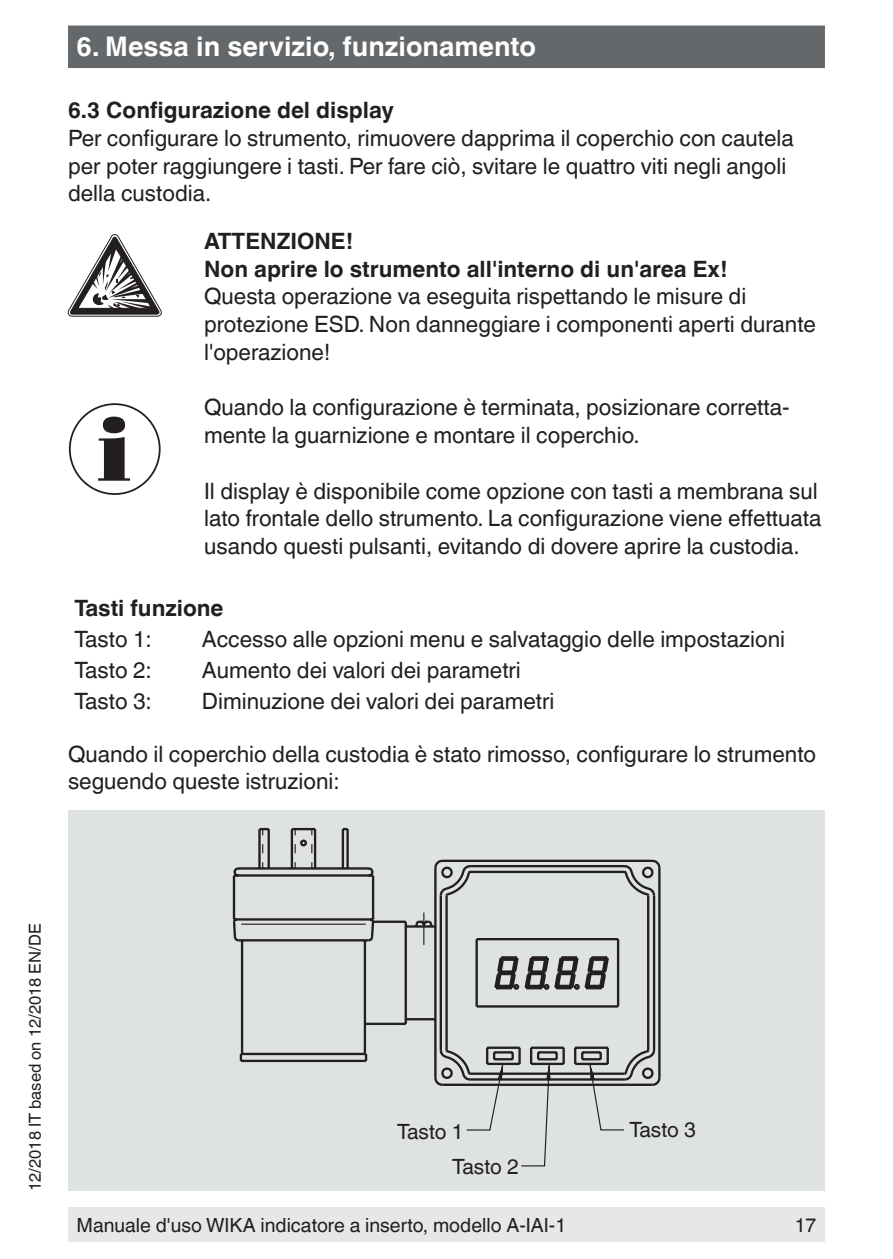
<style>
.page{position:relative;width:893px;height:1259px;background:#fff}
.page>*{position:absolute;margin:0;border:0;box-sizing:border-box;transform-origin:0 0}
.t1{font:700 27px "Helvetica World";color:#fff}
.t2{font:22.5px/27.6px "Helvetica World";color:#231f20}
.t3{font:700 22.5px/27.6px "Helvetica World";color:#231f20}
.t4{font:21px "Helvetica World";color:#231f20}
.t5{font:19.5px "Helvetica World";color:#231f20}
.t6{font:16.5px "Helvetica World";color:#231f20}
</style>
<div class="page">
<div style="left:68px;top:1208px;width:757px;height:34px;background:#e6e7e9"></div>
<div style="left:68px;top:26px;width:757px;height:42px;background:#64686b"></div>
<div style="left:68px;top:810px;width:757px;height:381px;background:#dfe2e2"></div>
<svg style="left:232px;top:827px;width:429px;height:260px"></svg>
<svg style="left:68px;top:234px;width:93px;height:82px"></svg>
<svg style="left:98px;top:416px;width:32px;height:65px"></svg>
<div style="left:69px;top:403px;width:92px;height:92px;border:2px solid #231f20;border-radius:50%"></div>
<p class="t1" style="left:77px;top:31px;width:461px">6. Messa in servizio, funzionamento</p>
<p class="t3" style="left:68px;top:97px;width:327px">6.3 Configurazione del display</p>
<p class="t2" style="left:68px;top:124px;width:727px">Per configurare lo strumento, rimuovere dapprima il coperchio con cautela per poter raggiungere i tasti. Per fare ciò, svitare le quattro viti negli angoli della custodia.</p>
<p class="t3" style="left:204px;top:227px;width:525px">ATTENZIONE!<br>Non aprire lo strumento all'interno di un'area Ex!</p>
<p class="t2" style="left:204px;top:283px;width:613px">Questa operazione va eseguita rispettando le misure di protezione ESD. Non danneggiare i componenti aperti durante l'operazione!</p>
<p class="t2" style="left:204px;top:394px;width:587px">Quando la configurazione è terminata, posizionare corretta&shy;mente la guarnizione e montare il coperchio.</p>
<p class="t2" style="left:204px;top:477px;width:619px">Il display è disponibile come opzione con tasti a membrana sul lato frontale dello strumento. La configurazione viene effettuata usando questi pulsanti, evitando di dovere aprire la custodia.</p>
<p class="t3" style="left:74px;top:595px;width:151px">Tasti funzione</p>
<p class="t2" style="left:74px;top:626px;width:79px">Tasto 1:</p>
<p class="t2" style="left:202px;top:626px;width:585px">Accesso alle opzioni menu e salvataggio delle impostazioni</p>
<p class="t2" style="left:74px;top:657px;width:79px">Tasto 2:</p>
<p class="t2" style="left:202px;top:657px;width:320px">Aumento dei valori dei parametri</p>
<p class="t2" style="left:74px;top:688px;width:79px">Tasto 3:</p>
<p class="t2" style="left:202px;top:688px;width:354px">Diminuzione dei valori dei parametri</p>
<p class="t2" style="left:68px;top:740px;width:750px">Quando il coperchio della custodia è stato rimosso, configurare lo strumento seguendo queste istruzioni:</p>
<p class="t6" style="left:25px;top:1191px;width:269px;rotate:-90deg">12/2018 IT based on 12/2018 EN/DE</p>
<p class="t4" style="left:397px;top:1119px;width:68px">Tasto 1</p>
<p class="t4" style="left:629px;top:1117px;width:68px">Tasto 3</p>
<p class="t4" style="left:452px;top:1154px;width:68px">Tasto 2</p>
<p class="t5" style="left:77px;top:1213px;width:491px">Manuale d'uso WIKA indicatore a inserto, modello A-IAI-1</p>
<p class="t5" style="left:795px;top:1213px;width:23px">17</p>
</div>
